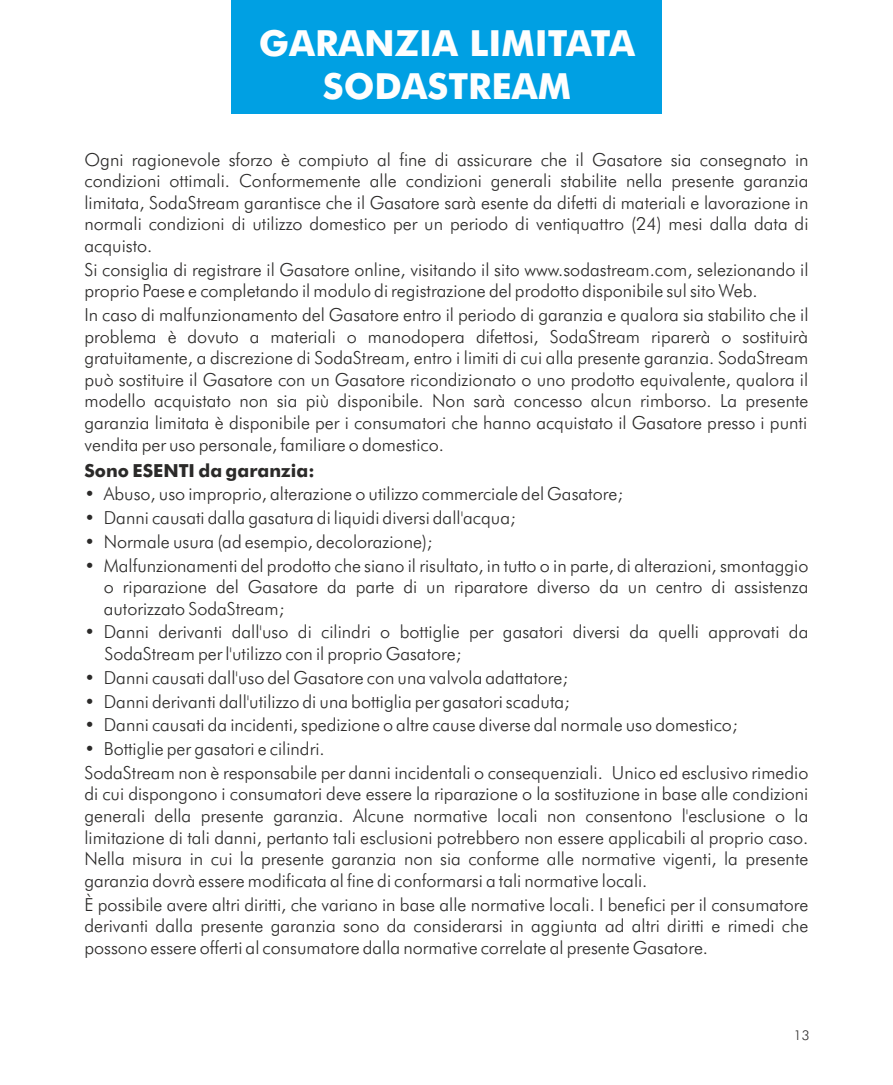
<style>
.page{position:relative;width:893px;height:1085px;background:#fff}
.page>*{position:absolute;margin:0;border:0;box-sizing:border-box;transform-origin:0 0}
.t1{font:700 36px/43.2px "Futura BT";color:#fefefe;text-align:center}
.t2{font:300 18px/21.6px "Futura BT";color:#2b2a29;text-align:justify}
.t3{font:700 18px "Futura BT";color:#2b2a29}
.t4{font:300 13.5px "Futura BT";color:#2b2a29}
</style>
<div class="page">
<div style="left:231px;top:0;width:431px;height:114px;background:#00a0e3"></div>
<h1 class="t1" style="left:259px;top:25px;width:378px">GARANZIA LIMITATA<br>SODASTREAM</h1>
<p class="t2" style="left:84px;top:150px;width:725px">Ogni ragionevole sforzo è compiuto al fine di assicurare che il Gasatore sia consegnato in condizioni ottimali. Conformemente alle condizioni generali stabilite nella presente garanzia limitata, SodaStream garantisce che il Gasatore sarà esente da difetti di materiali e lavorazione in normali condizioni di utilizzo domestico per un periodo di ventiquattro (24) mesi dalla data di acquisto.</p>
<p class="t2" style="left:84px;top:260px;width:725px">Si consiglia di registrare il Gasatore online, visitando il sito www.sodastream.com, selezionando il proprio Paese e completando il modulo di registrazione del prodotto disponibile sul sito Web.</p>
<p class="t2" style="left:84px;top:305px;width:725px">In caso di malfunzionamento del Gasatore entro il periodo di garanzia e qualora sia stabilito che il problema è dovuto a materiali o manodopera difettosi, SodaStream riparerà o sostituirà gratuitamente, a discrezione di SodaStream, entro i limiti di cui alla presente garanzia. SodaStream può sostituire il Gasatore con un Gasatore ricondizionato o uno prodotto equivalente, qualora il modello acquistato non sia più disponibile. Non sarà concesso alcun rimborso. La presente garanzia limitata è disponibile per i consumatori che hanno acquistato il Gasatore presso i punti vendita per uso personale, familiare o domestico.</p>
<p class="t3" style="left:84px;top:463px;width:232px">Sono ESENTI da garanzia:</p>
<p class="t2" style="left:84px;top:484px;width:540px">• Abuso, uso improprio, alterazione o utilizzo commerciale del Gasatore;</p>
<p class="t2" style="left:84px;top:508px;width:433px">• Danni causati dalla gasatura di liquidi diversi dall'acqua;</p>
<p class="t2" style="left:84px;top:532px;width:349px">• Normale usura (ad esempio, decolorazione);</p>
<p class="t2" style="left:104px;top:556px;width:706px;text-indent:-19px">• Malfunzionamenti del prodotto che siano il risultato, in tutto o in parte, di alterazioni, smontaggio o riparazione del Gasatore da parte di un riparatore diverso da un centro di assistenza autorizzato SodaStream;</p>
<p class="t2" style="left:104px;top:623px;width:705px;text-indent:-20px">• Danni derivanti dall'uso di cilindri o bottiglie per gasatori diversi da quelli approvati da<br>SodaStream per l'utilizzo con il proprio Gasatore;</p>
<p class="t2" style="left:84px;top:668px;width:485px">• Danni causati dall'uso del Gasatore con una valvola adattatore;</p>
<p class="t2" style="left:84px;top:692px;width:487px">• Danni derivanti dall'utilizzo di una bottiglia per gasatori scaduta;</p>
<p class="t2" style="left:84px;top:715px;width:655px">• Danni causati da incidenti, spedizione o altre cause diverse dal normale uso domestico;</p>
<p class="t2" style="left:84px;top:738px;width:725px;line-height:23.6px">• Bottiglie per gasatori e cilindri.<br>SodaStream non è responsabile per danni incidentali o consequenziali. Unico ed esclusivo rimedio</p>
<p class="t2" style="left:84px;top:784px;width:725px">di cui dispongono i consumatori deve essere la riparazione o la sostituzione in base alle condizioni generali della presente garanzia. Alcune normative locali non consentono l'esclusione o la limitazione di tali danni, pertanto tali esclusioni potrebbero non essere applicabili al proprio caso.<br>Nella misura in cui la presente garanzia non sia conforme alle normative vigenti, la presente garanzia dovrà essere modificata al fine di conformarsi a tali normative locali.</p>
<p class="t2" style="left:84px;top:894px;width:725px">È possibile avere altri diritti, che variano in base alle normative locali. I benefici per il consumatore derivanti dalla presente garanzia sono da considerarsi in aggiunta ad altri diritti e rimedi che possono essere offerti al consumatore dalla normative correlate al presente Gasatore.</p>
<p class="t4" style="left:794px;top:1029px;width:17px">13</p>
</div>
